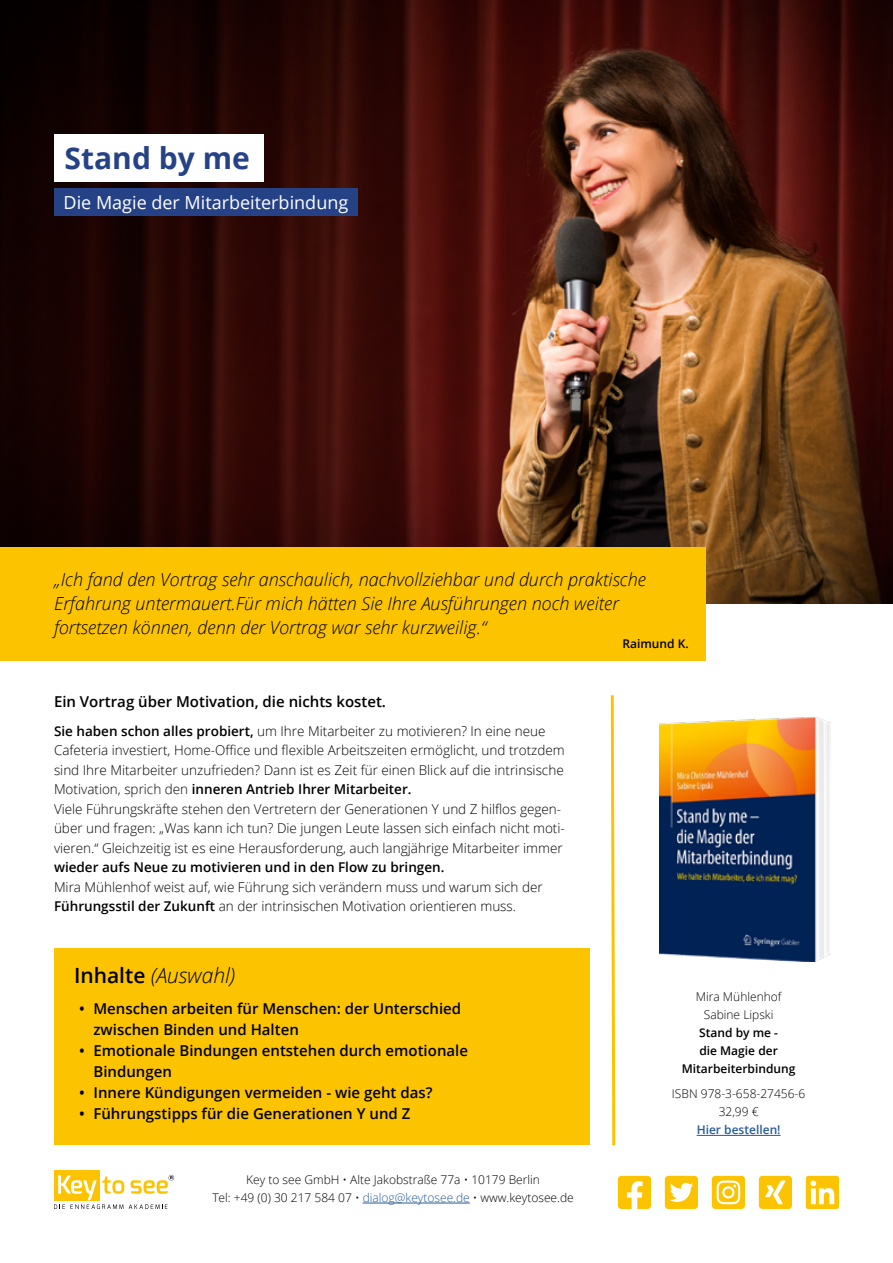
<style>
.page{position:relative;width:893px;height:1263px;background:#fff}
.page>*{position:absolute;margin:0;border:0;box-sizing:border-box;transform-origin:0 0}
.t1{font:700 30px "Open Sans";color:#264287}
.t2{font:italic 300 21px "Open Sans";color:#000}
.t3{font:italic 300 18px/24px "Open Sans";color:#000}
.t4{font:18px "Open Sans";color:#fff}
.t5{font:600 15px/21px "Open Sans";color:#000}
.t6{font:300 13.5px/19.5px "Open Sans";color:#000}
.t7{font:600 13.5px "Open Sans";color:#000}
.t8{font:300 12px/18px "Open Sans";color:#000;text-align:center}
.t9{font:600 12px/18px "Open Sans";color:#000;text-align:center}
.t10{font:600 12px "Open Sans";color:#275b9b}
.s1{font-weight:600}
.s2{font-weight:600;font-style:normal}
.s3{color:#275b9b}
</style>
<div class="page">
<hr style="left:363px;top:1203px;width:107px;height:1px;background:#275b9b">
<div style="left:54px;top:1170px;width:45px;height:30px;background:#fdc300"></div>
<svg style="left:54px;top:1175px;width:120px;height:34px"></svg>
<svg style="left:759px;top:1176px;width:33px;height:33px"></svg>
<svg style="left:618px;top:1176px;width:33px;height:33px"></svg>
<svg style="left:665px;top:1176px;width:33px;height:33px"></svg>
<svg style="left:712px;top:1176px;width:33px;height:33px"></svg>
<svg style="left:806px;top:1176px;width:33px;height:33px"></svg>
<img style="left:0;top:0;width:893px;height:604px">
<div style="left:54px;top:948px;width:535px;height:197px;background:#fcc400"></div>
<svg style="left:610px;top:695px;width:6px;height:451px"></svg>
<div style="left:54px;top:188px;width:304px;height:28px;background:#264287"></div>
<div style="left:54px;top:135px;width:210px;height:47px;background:#fff"></div>
<div style="left:0;top:548px;width:705px;height:113px;background:#fcc400"></div>
<hr style="left:697px;top:1135px;width:84px;height:1px;background:#275b9b">
<img style="left:660px;top:716px;width:170px;height:246px">
<h1 class="t1" style="left:65px;top:137px;width:187px">Stand by me</h1>
<h3 class="t4" style="left:64px;top:190px;width:286px">Die Magie der Mitarbeiterbindung</h3>
<h3 class="t3" style="left:54px;top:567px;width:593px">„Ich fand den Vortrag sehr anschaulich, nachvollziehbar und durch praktische<br>Erfahrung untermauert.Für mich hätten Sie Ihre Ausführungen noch weiter fortsetzen können, denn der Vortrag war sehr kurzweilig.“</h3>
<p class="t9" style="left:622px;top:634px;width:68px">Raimund K.</p>
<p class="t5" style="left:54px;top:690px;width:334px">Ein Vortrag über Motivation, die nichts kostet.</p>
<p class="t6" style="left:54px;top:721px;width:512px"><span class="s1">Sie haben schon alles probiert,</span> um Ihre Mitarbeiter zu motivieren? In eine neue Cafeteria investiert, Home-Office und flexible Arbeitszeiten ermöglicht, und trotzdem sind Ihre Mitarbeiter unzufrieden? Dann ist es Zeit für einen Blick auf die intrinsische Motivation, sprich den <span class="s1">inneren Antrieb Ihrer Mitarbeiter.<br></span>Viele Führungskräfte stehen den Vertretern der Generationen Y und Z hilflos gegen&shy;über und fragen: „Was kann ich tun? Die jungen Leute lassen sich einfach nicht moti&shy;vieren.“ Gleichzeitig ist es eine Herausforderung, auch langjährige Mitarbeiter immer</p>
<p class="t7" style="left:54px;top:858px;width:392px">wieder aufs Neue zu motivieren und in den Flow zu bringen.</p>
<p class="t6" style="left:54px;top:877px;width:490px">Mira Mühlenhof weist auf, wie Führung sich verändern muss und warum sich der<br><span class="s1">Führungsstil der Zukunft</span> an der intrinsischen Motivation orientieren muss.</p>
<h2 class="t2" style="left:74px;top:961px;width:163px"><span class="s2">Inhalte</span> (Auswahl)</h2>
<p class="t5" style="left:93px;top:998px;width:369px;text-indent:-14px">• Menschen arbeiten für Menschen: der Unterschied zwischen Binden und Halten</p>
<p class="t5" style="left:93px;top:1040px;width:376px;text-indent:-14px">• Emotionale Bindungen entstehen durch emotionale<br>Bindungen</p>
<p class="t5" style="left:79px;top:1082px;width:355px">• Innere Kündigungen vermeiden - wie geht das?</p>
<p class="t5" style="left:79px;top:1103px;width:333px">• Führungstipps für die Generationen Y und Z</p>
<p class="t8" style="left:212px;top:1170px;width:363px">Key to see GmbH • Alte Jakobstraße 77a • 10179 Berlin<br>Tel: +49 (0) 30 217 584 07 • <span class="s3">dialog@keytosee.de</span> • www.keytosee.de</p>
<p class="t8" style="left:696px;top:987px;width:87px">Mira Mühlenhof<br>Sabine Lipski</p>
<p class="t9" style="left:682px;top:1023px;width:115px">Stand by me -<br>die Magie der<br>Mitarbeiterbindung</p>
<p class="t8" style="left:672px;top:1085px;width:135px">ISBN 978-3-658-27456-6<br>32,99 €</p>
<p class="t10" style="left:697px;top:1122px;width:85px">Hier bestellen!</p>
</div>
